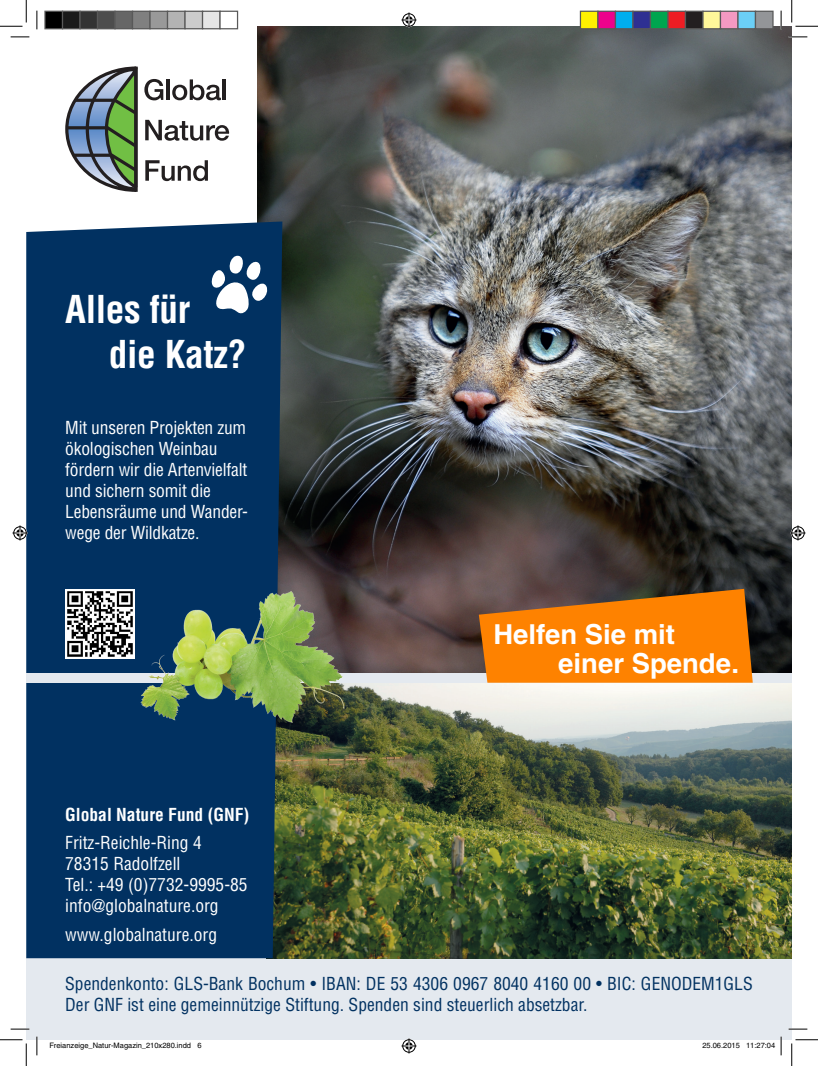
<style>
.page{position:relative;width:818px;height:1066px;background:#fff}
.page>*{position:absolute;margin:0;border:0;box-sizing:border-box;transform-origin:0 0}
.t1{font:700 condensed 37.5px/45px "Helvetica";letter-spacing:-.01em;color:#fff}
.t2{font:700 27.5px/28.9px "Helvetica";color:#fff}
.t3{font:condensed 17.5px/21px "Helvetica";letter-spacing:-.01em;color:#fff}
.t4{font:condensed 17.5px/21px "Helvetica";color:#013161}
.t5{font:700 condensed 17.5px "Helvetica";color:#fff}
.t6{font:7.5px "Helvetica";color:#000}
</style>
<div class="page">
<div style="left:26px;top:958px;width:766px;height:82px;background:#e4e9ef"></div>
<img style="left:257px;top:26px;width:535px;height:647px">
<svg style="left:65px;top:66px;width:164px;height:126px"></svg>
<img style="left:282px;top:683px;width:510px;height:275px">
<div style="left:26px;top:221px;width:256px;height:737px;background:#013161"></div>
<img style="left:65px;top:590px;width:60px;height:69px">
<div style="left:26px;top:673px;width:766px;height:10px;background:#e4e9ef"></div>
<svg style="left:479px;top:589px;width:274px;height:94px"></svg>
<svg style="left:204px;top:254px;width:67px;height:61px"></svg>
<img style="left:125px;top:580px;width:229px;height:152px">
<svg style="left:11px;top:36px;width:18px;height:2px"></svg>
<svg style="left:788px;top:36px;width:19px;height:2px"></svg>
<svg style="left:11px;top:1028px;width:18px;height:2px"></svg>
<svg style="left:788px;top:1028px;width:19px;height:2px"></svg>
<svg style="left:36px;top:11px;width:2px;height:18px"></svg>
<svg style="left:36px;top:1037px;width:2px;height:18px"></svg>
<svg style="left:780px;top:11px;width:2px;height:18px"></svg>
<svg style="left:0;top:0;width:27px;height:27px"></svg>
<svg style="left:0;top:1039px;width:27px;height:27px"></svg>
<svg style="left:791px;top:0;width:27px;height:27px"></svg>
<svg style="left:791px;top:1039px;width:27px;height:27px"></svg>
<svg style="left:401px;top:13px;width:15px;height:15px"></svg>
<svg style="left:401px;top:1038px;width:15px;height:15px"></svg>
<svg style="left:13px;top:525px;width:15px;height:15px"></svg>
<svg style="left:790px;top:525px;width:15px;height:15px"></svg>
<div style="left:45px;top:11px;width:18px;height:18px;background:#000"></div>
<div style="left:44px;top:11px;width:19px;height:18px;border:1px solid #595959"></div>
<div style="left:63px;top:11px;width:17px;height:18px;background:#1a1a1a"></div>
<div style="left:62px;top:11px;width:19px;height:18px;border:1px solid #595959"></div>
<div style="left:80px;top:11px;width:18px;height:18px;background:#333"></div>
<div style="left:79px;top:11px;width:19px;height:18px;border:1px solid #595959"></div>
<div style="left:98px;top:11px;width:17px;height:18px;background:#4d4d4d"></div>
<div style="left:97px;top:11px;width:19px;height:18px;border:1px solid #595959"></div>
<div style="left:115px;top:11px;width:18px;height:18px;background:#666"></div>
<div style="left:114px;top:11px;width:19px;height:18px;border:1px solid #595959"></div>
<div style="left:133px;top:11px;width:17px;height:18px;background:#808080"></div>
<div style="left:132px;top:11px;width:19px;height:18px;border:1px solid #595959"></div>
<div style="left:150px;top:11px;width:18px;height:18px;background:#999"></div>
<div style="left:149px;top:11px;width:19px;height:18px;border:1px solid #595959"></div>
<div style="left:168px;top:11px;width:17px;height:18px;background:#b3b3b3"></div>
<div style="left:167px;top:11px;width:19px;height:18px;border:1px solid #595959"></div>
<div style="left:185px;top:11px;width:18px;height:18px;background:#ccc"></div>
<div style="left:184px;top:11px;width:19px;height:18px;border:1px solid #595959"></div>
<div style="left:203px;top:11px;width:17px;height:18px;background:#e6e6e6"></div>
<div style="left:202px;top:11px;width:19px;height:18px;border:1px solid #595959"></div>
<div style="left:219px;top:11px;width:19px;height:18px;border:1px solid #595959"></div>
<div style="left:580px;top:11px;width:18px;height:18px;background:#fff101"></div>
<div style="left:580px;top:11px;width:18px;height:18px;border:1px solid #595959"></div>
<div style="left:598px;top:11px;width:17px;height:18px;background:#ed028c"></div>
<div style="left:597px;top:11px;width:19px;height:18px;border:1px solid #595959"></div>
<div style="left:615px;top:11px;width:18px;height:18px;background:#00aeef"></div>
<div style="left:615px;top:11px;width:18px;height:18px;border:1px solid #595959"></div>
<div style="left:633px;top:11px;width:17px;height:18px;background:#2e3092"></div>
<div style="left:632px;top:11px;width:19px;height:18px;border:1px solid #595959"></div>
<div style="left:650px;top:11px;width:18px;height:18px;background:#00a54f"></div>
<div style="left:650px;top:11px;width:18px;height:18px;border:1px solid #595959"></div>
<div style="left:668px;top:11px;width:17px;height:18px;background:#ee1d23"></div>
<div style="left:667px;top:11px;width:19px;height:18px;border:1px solid #595959"></div>
<div style="left:685px;top:11px;width:18px;height:18px;background:#231f20"></div>
<div style="left:685px;top:11px;width:18px;height:18px;border:1px solid #595959"></div>
<div style="left:703px;top:11px;width:17px;height:18px;background:#fff79a"></div>
<div style="left:702px;top:11px;width:19px;height:18px;border:1px solid #595959"></div>
<div style="left:720px;top:11px;width:18px;height:18px;background:#f499c2"></div>
<div style="left:720px;top:11px;width:18px;height:18px;border:1px solid #595959"></div>
<div style="left:738px;top:11px;width:17px;height:18px;background:#6bcff6"></div>
<div style="left:737px;top:11px;width:19px;height:18px;border:1px solid #595959"></div>
<div style="left:755px;top:11px;width:18px;height:18px;background:#939598"></div>
<div style="left:755px;top:11px;width:18px;height:18px;border:1px solid #595959"></div>
<svg style="left:780px;top:1037px;width:2px;height:18px"></svg>
<h1 class="t1" style="left:109px;top:287px;width:139px;text-indent:-44px">Alles für die Katz?</h1>
<p class="t3" style="left:65px;top:416px;width:184px">Mit unseren Projekten zum ökologischen Weinbau fördern wir die Artenvielfalt und sichern somit die<br>Lebensräume und Wander&shy;wege der Wildkatze.</p>
<p class="t5" style="left:65px;top:804px;width:186px">Global Nature Fund (GNF)</p>
<p class="t3" style="left:65px;top:832px;width:184px">Fritz-Reichle-Ring 4<br>78315 Radolfzell<br>Tel.: +49 (0)7732-9995-85 info@globalnature.org</p>
<p class="t3" style="left:65px;top:923px;width:153px">www.globalnature.org</p>
<h2 class="t2" style="left:558px;top:620px;width:182px;text-indent:-65px">Helfen Sie mit einer Spende.</h2>
<p class="t4" style="left:65px;top:973px;width:689px">Spendenkonto: GLS-Bank Bochum • IBAN: DE 53 4306 0967 8040 4160 00 • BIC: GENODEM1GLS<br>Der GNF ist eine gemeinnützige Stiftung. Spenden sind steuerlich absetzbar.</p>
<p class="t6" style="left:49px;top:1041px;width:154px">Freianzeige_Natur-Magazin_210x280.indd 6</p>
<p class="t6" style="left:702px;top:1041px;width:74px">25.06.2015 11:27:04</p>
</div>
